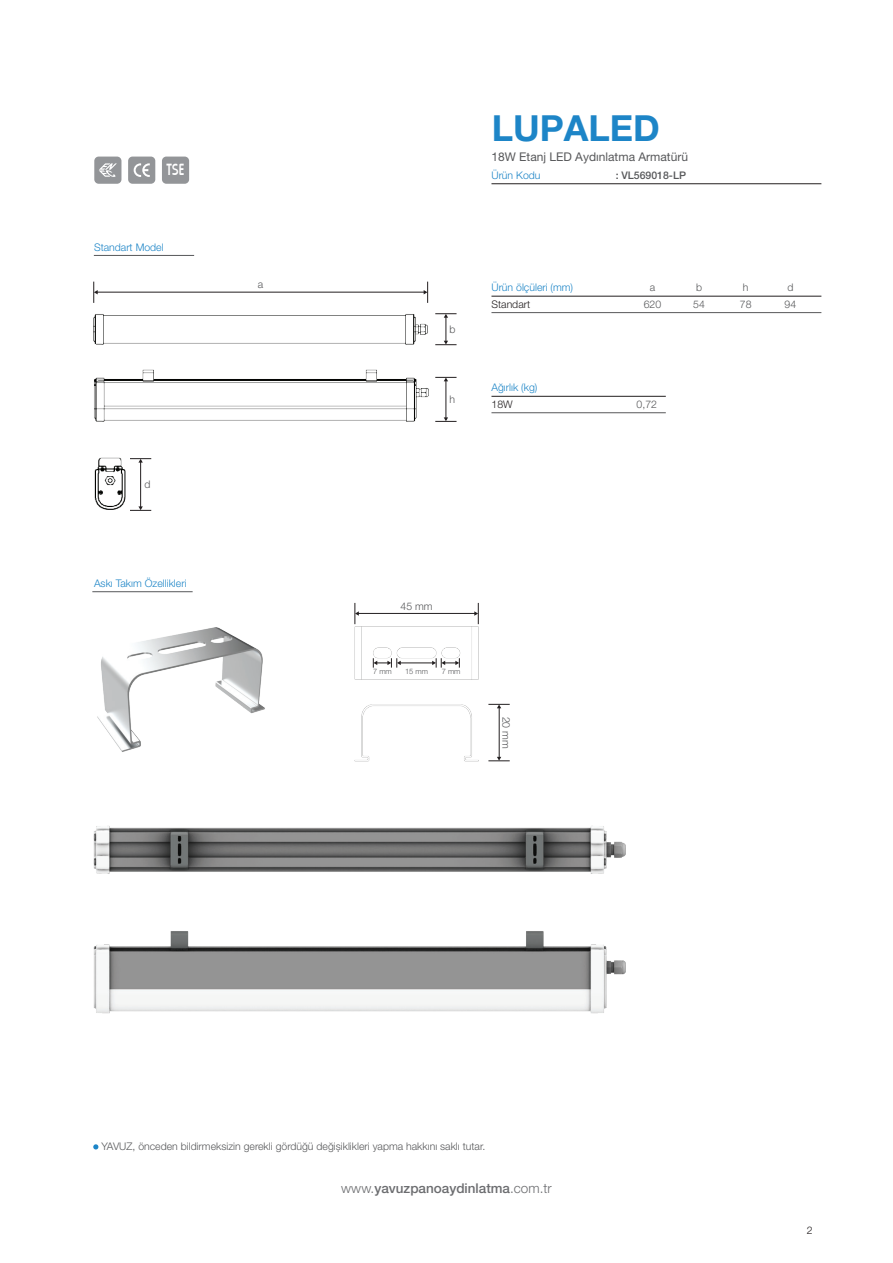
<style>
.page{position:relative;width:893px;height:1263px;background:#fff}
.page>*{position:absolute;margin:0;border:0;box-sizing:border-box;transform-origin:0 0}
.t1{font:700 36px "Helvetica Neue LT Pro";color:#1d85c7}
.t2{font:500 16.8px "Horatio D";color:#fff;scale:.83 1}
.t3{font:500 13.5px "Helvetica Neue LT Pro";color:#6c6d70}
.t4{font:12px "Helvetica Neue LT Pro";color:#57585a}
.t5{font:300 10.5px "Helvetica Neue LT Pro";color:#57585a}
.t6{font:300 10.5px "Helvetica Neue LT Pro";color:#1d85c7}
.t7{font:300 10.5px "Helvetica Neue LT Pro";color:#231f20}
.t8{font:500 10.5px "Helvetica Neue LT Pro";color:#57585a}
.t9{font:300 7.5px "Helvetica Neue LT Pro";color:#57585a}
.s1{font-weight:300}
</style>
<div class="page">
<hr style="left:491px;top:183px;width:330px;height:1px;background:#231f20">
<hr style="left:491px;top:296px;width:330px;height:1px;background:#231f20">
<hr style="left:94px;top:255px;width:100px;height:1px;background:#57585a">
<hr style="left:92px;top:591px;width:101px;height:1px;background:#57585a">
<hr style="left:491px;top:312px;width:330px;height:1px;background:#57585a">
<hr style="left:491px;top:396px;width:175px;height:1px;background:#231f20">
<hr style="left:491px;top:412px;width:175px;height:1px;background:#57585a">
<div style="left:162px;top:157px;width:27px;height:27px;background:#939598;border-radius:4px"></div>
<div style="left:94px;top:157px;width:27px;height:27px;background:#939598;border-radius:4px"></div>
<svg style="left:99px;top:163px;width:18px;height:14px"></svg>
<div style="left:128px;top:157px;width:27px;height:27px;background:#939598;border-radius:4px"></div>
<svg style="left:134px;top:163px;width:16px;height:14px"></svg>
<hr style="left:97px;top:292px;width:329px;height:1px;background:#231f20">
<svg style="left:93px;top:282px;width:5px;height:21px"></svg>
<svg style="left:424px;top:282px;width:4px;height:21px"></svg>
<svg style="left:435px;top:313px;width:22px;height:32px"></svg>
<hr style="left:446px;top:380px;width:1px;height:40px;background:#231f20">
<svg style="left:435px;top:377px;width:22px;height:4px"></svg>
<svg style="left:435px;top:417px;width:22px;height:5px"></svg>
<img style="left:354px;top:620px;width:125px;height:142px">
<hr style="left:358px;top:613px;width:118px;height:1px;background:#231f20">
<svg style="left:355px;top:603px;width:4px;height:21px"></svg>
<svg style="left:474px;top:603px;width:5px;height:21px"></svg>
<hr style="left:400px;top:663px;width:34px;height:1px;background:#231f20">
<svg style="left:373px;top:658px;width:28px;height:10px"></svg>
<svg style="left:432px;top:658px;width:28px;height:10px"></svg>
<hr style="left:499px;top:707px;width:1px;height:51px;background:#231f20">
<svg style="left:488px;top:704px;width:22px;height:4px"></svg>
<svg style="left:488px;top:757px;width:22px;height:4px"></svg>
<svg style="left:93px;top:1144px;width:5px;height:5px"></svg>
<img style="left:93px;top:314px;width:335px;height:31px">
<img style="left:94px;top:369px;width:335px;height:53px">
<img style="left:94px;top:457px;width:58px;height:54px">
<img style="left:93px;top:826px;width:533px;height:188px">
<img style="left:97px;top:627px;width:168px;height:125px">
<h2 class="t2" style="left:167px;top:159px;width:23px">TSE</h2>
<p class="t6" style="left:94px;top:240px;width:71px">Standart Model</p>
<p class="t5" style="left:258px;top:277px;width:7px">a</p>
<p class="t5" style="left:144px;top:478px;width:8px">d</p>
<p class="t6" style="left:94px;top:577px;width:94px">Askı Takım Özellikleri</p>
<h1 class="t1" style="left:492px;top:106px;width:170px">LUPALED</h1>
<p class="t4" style="left:491px;top:150px;width:198px">18W Etanj LED Aydınlatma Armatürü</p>
<p class="t6" style="left:491px;top:169px;width:51px">Ürün Kodu</p>
<p class="t8" style="left:616px;top:169px;width:72px">: VL569018-LP</p>
<p class="t5" style="left:450px;top:322px;width:8px">b</p>
<p class="t5" style="left:450px;top:393px;width:7px">h</p>
<p class="t6" style="left:491px;top:281px;width:83px">Ürün ölçüleri (mm)</p>
<p class="t7" style="left:491px;top:298px;width:40px">Standart</p>
<p class="t5" style="left:650px;top:281px;width:7px">a</p>
<p class="t5" style="left:696px;top:281px;width:8px">b</p>
<p class="t5" style="left:743px;top:281px;width:7px">h</p>
<p class="t5" style="left:787px;top:281px;width:8px">d</p>
<p class="t5" style="left:644px;top:298px;width:19px">620</p>
<p class="t5" style="left:693px;top:298px;width:13px">54</p>
<p class="t5" style="left:740px;top:298px;width:13px">78</p>
<p class="t5" style="left:784px;top:298px;width:13px">94</p>
<p class="t6" style="left:491px;top:381px;width:47px">Ağırlık (kg)</p>
<p class="t7" style="left:491px;top:398px;width:23px">18W</p>
<p class="t5" style="left:637px;top:398px;width:22px">0,72</p>
<p class="t5" style="left:401px;top:600px;width:34px">45 mm</p>
<p class="t9" style="left:373px;top:666px;width:20px">7 mm</p>
<p class="t9" style="left:405px;top:666px;width:24px">15 mm</p>
<p class="t9" style="left:442px;top:666px;width:20px">7 mm</p>
<p class="t5" style="left:513px;top:716px;width:34px;rotate:90deg">20 mm</p>
<p class="t5" style="left:101px;top:1140px;width:385px">YAVUZ, önceden bildirmeksizin gerekli gördüğü değișiklikleri yapma hakkını saklı tutar.</p>
<p class="t3" style="left:341px;top:1180px;width:212px"><span class="s1">www.</span>yavuzpanoaydinlatma<span class="s1">.com.tr</span></p>
<p class="t7" style="left:807px;top:1224px;width:7px">2</p>
</div>
